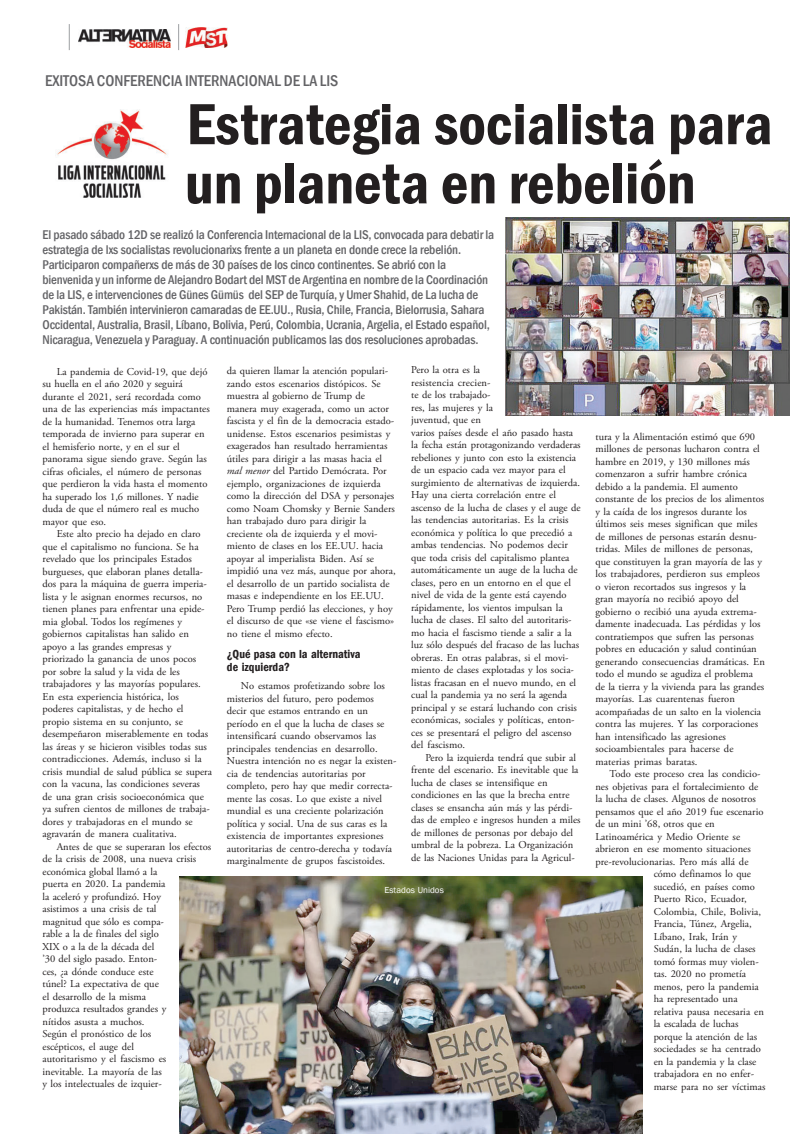
<style>
.page{position:relative;width:794px;height:1134px;background:#fff}
.page>*{position:absolute;margin:0;border:0;box-sizing:border-box;transform-origin:0 0}
.t1{font:60px/59.2px "Franklin Gothic Demi Cond";color:#231f20}
.t2{font:16px "Franklin Gothic Medium Cond";color:#636366}
.t3{font:13px/15px "Franklin Gothic Medium Cond";letter-spacing:-.01em;color:#636366}
.t4{font:12px/13px "Franklin Gothic Demi Cond";color:#231f20}
.t5{font:10.5px/12.5px "Adobe Garamond Pro";color:#231f20}
.t6{font:9px "Franklin Gothic";color:#fff}
.s1{font-style:italic}
</style>
<div class="page">
<svg style="left:69px;top:24px;width:1px;height:26px"></svg>
<img style="left:78px;top:29px;width:92px;height:19px">
<img style="left:185px;top:27px;width:43px;height:20px">
<svg style="left:178px;top:24px;width:1px;height:26px"></svg>
<img style="left:57px;top:109px;width:110px;height:89px">
<img style="left:506px;top:217px;width:283px;height:198px">
<img style="left:179px;top:877px;width:463px;height:257px">
<h2 class="t2" style="left:45px;top:74px;width:295px">EXITOSA CONFERENCIA INTERNACIONAL DE LA LIS</h2>
<h1 class="t1" style="left:185px;top:98px;width:589px">Estrategia socialista para un planeta en rebelión</h1>
<p class="t3" style="left:42px;top:228px;width:453px">El pasado sábado 12D se realizó la Conferencia Internacional de la LIS, convocada para debatir la estrategia de lxs socialistas revolucionarixs frente a un planeta en donde crece la rebelión.<br>Participaron compañerxs de más de 30 países de los cinco continentes. Se abrió con la bienvenida y un informe de Alejandro Bodart del MST de Argentina en nombre de la Coordinación de la LIS, e intervenciones de Günes Gümüs del SEP de Turquía, y Umer Shahid, de La lucha de Pakistán. También intervinieron camaradas de EE.UU., Rusia, Chile, Francia, Bielorrusia, Sahara Occidental, Australia, Brasil, Líbano, Bolivia, Perú, Colombia, Ucrania, Argelia, el Estado español, Nicaragua, Venezuela y Paraguay. A continuación publicamos las dos resoluciones aprobadas.</p>
<p class="t5" style="left:42px;top:365px;width:169px;text-indent:14px">La pandemia de Covid-19, que dejó su huella en el año 2020 y seguirá durante el 2021, será recordada como una de las experiencias más impactantes de la humanidad. Tenemos otra larga temporada de invierno para superar en el hemisferio norte, y en el sur el panorama sigue siendo grave. Según las cifras oficiales, el número de personas que perdieron la vida hasta el momento ha superado los 1,6 millones. Y nadie duda de que el número real es mucho mayor que eso.</p>
<p class="t5" style="left:43px;top:528px;width:171px;text-indent:14px">Este alto precio ha dejado en claro que el capitalismo no funciona. Se ha revelado que los principales Estados burgueses, que elaboran planes detalla&shy;dos para la máquina de guerra imperia&shy;lista y le asignan enormes recursos, no tienen planes para enfrentar una epide&shy;mia global. Todos los regímenes y gobiernos capitalistas han salido en apoyo a las grandes empresas y priorizado la ganancia de unos pocos por sobre la salud y la vida de les trabajadores y las mayorías populares.<br>En esta experiencia histórica, los poderes capitalistas, y de hecho el propio sistema en su conjunto, se desempeñaron miserablemente en todas las áreas y se hicieron visibles todas sus contradicciones. Además, incluso si la crisis mundial de salud pública se supera con la vacuna, las condiciones severas de una gran crisis socioeconómica que ya sufren cientos de millones de trabaja&shy;dores y trabajadoras en el mundo se agravarán de manera cualitativa.</p>
<p class="t5" style="left:43px;top:840px;width:170px;text-indent:14px">Antes de que se superaran los efectos de la crisis de 2008, una nueva crisis económica global llamó a la<br>puerta en 2020. La pandemia<br>la aceleró y profundizó. Hoy<br>asistimos a una crisis de tal<br>magnitud que sólo es compa-<br>rable a la de finales del siglo<br>XIX o a la de la década del<br>’30 del siglo pasado. Enton-<br>ces, ¿a dónde conduce este<br>túnel? La expectativa de que<br>el desarrollo de la misma<br>produzca resultados grandes y<br>nítidos asusta a muchos.<br>Según el pronóstico de los<br>escépticos, el auge del<br>autoritarismo y el fascismo es<br>inevitable. La mayoría de las<br>y los intelectuales de izquier-</p>
<p class="t5" style="left:227px;top:365px;width:170px">da quieren llamar la atención populari&shy;zando estos escenarios distópicos. Se muestra al gobierno de Trump de manera muy exagerada, como un actor fascista y el fin de la democracia estado&shy;unidense. Estos escenarios pesimistas y exagerados han resultado herramientas útiles para dirigir a las masas hacia el <span class="s1">mal menor</span> del Partido Demócrata. Por ejemplo, organizaciones de izquierda como la dirección del DSA y personajes como Noam Chomsky y Bernie Sanders han trabajado duro para dirigir la creciente ola de izquierda y el movi&shy;miento de clases en los EE.UU. hacia apoyar al imperialista Biden. Así se impidió una vez más, aunque por ahora, el desarrollo de un partido socialista de masas e independiente en los EE.UU.<br>Pero Trump perdió las elecciones, y hoy el discurso de que «se viene el fascismo» no tiene el mismo efecto.</p>
<p class="t4" style="left:227px;top:648px;width:135px">¿Qué pasa con la alternativa de izquierda?</p>
<p class="t5" style="left:227px;top:680px;width:171px;text-indent:14px">No estamos profetizando sobre los misterios del futuro, pero podemos decir que estamos entrando en un período en el que la lucha de clases se intensificará cuando observamos las principales tendencias en desarrollo.<br>Nuestra intención no es negar la existen&shy;cia de tendencias autoritarias por completo, pero hay que medir correcta&shy;mente las cosas. Lo que existe a nivel mundial es una creciente polarización política y social. Una de sus caras es la existencia de importantes expresiones autoritarias de centro-derecha y todavía marginalmente de grupos fascistoides.</p>
<p class="t5" style="left:411px;top:364px;width:171px">Pero la otra es la<br>resistencia crecien-<br>te de los trabajado-<br>res, las mujeres y la<br>juventud, que en<br>varios países desde el año pasado hasta la fecha están protagonizando verdaderas rebeliones y junto con esto la existencia de un espacio cada vez mayor para el surgimiento de alternativas de izquierda.<br>Hay una cierta correlación entre el ascenso de la lucha de clases y el auge de las tendencias autoritarias. Es la crisis económica y política lo que precedió a ambas tendencias. No podemos decir que toda crisis del capitalismo plantea automáticamente un auge de la lucha de clases, pero en un entorno en el que el nivel de vida de la gente está cayendo rápidamente, los vientos impulsan la lucha de clases. El salto del autoritaris&shy;mo hacia el fascismo tiende a salir a la luz sólo después del fracaso de las luchas obreras. En otras palabras, si el movi&shy;miento de clases explotadas y los socia&shy;listas fracasan en el nuevo mundo, en el cual la pandemia ya no será la agenda principal y se estará luchando con crisis económicas, sociales y políticas, enton&shy;ces se presentará el peligro del ascenso del fascismo.</p>
<p class="t5" style="left:411px;top:751px;width:171px;text-indent:14px">Pero la izquierda tendrá que subir al frente del escenario. Es inevitable que la lucha de clases se intensifique en condiciones en las que la brecha entre clases se ensancha aún más y las pérdi&shy;das de empleo e ingresos hunden a miles de millones de personas por debajo del umbral de la pobreza. La Organización de las Naciones Unidas para la Agricul-</p>
<p class="t6" style="left:384px;top:885px;width:61px">Estados Unidos</p>
<p class="t5" style="left:595px;top:430px;width:171px">tura y la Alimentación estimó que 690 millones de personas lucharon contra el hambre en 2019, y 130 millones más comenzaron a sufrir hambre crónica debido a la pandemia. El aumento constante de los precios de los alimentos y la caída de los ingresos durante los últimos seis meses significan que miles de millones de personas estarán desnu&shy;tridas. Miles de millones de personas, que constituyen la gran mayoría de las y los trabajadores, perdieron sus empleos o vieron recortados sus ingresos y la gran mayoría no recibió apoyo del gobierno o recibió una ayuda extrema&shy;damente inadecuada. Las pérdidas y los contratiempos que sufren las personas pobres en educación y salud continúan generando consecuencias dramáticas. En todo el mundo se agudiza el problema de la tierra y la vivienda para las grandes mayorías. Las cuarentenas fueron acompañadas de un salto en la violencia contra las mujeres. Y las corporaciones han intensificado las agresiones socioambientales para hacerse de materias primas baratas.</p>
<p class="t5" style="left:609px;top:768px;width:152px">Todo este proceso crea las condicio-</p>
<p class="t5" style="left:595px;top:780px;width:164px">nes objetivas para el fortalecimiento de</p>
<p class="t5" style="left:595px;top:793px;width:162px">la lucha de clases. Algunos de nosotros</p>
<p class="t5" style="left:595px;top:805px;width:170px">pensamos que el año 2019 fue escenario</p>
<p class="t5" style="left:595px;top:818px;width:121px">de un mini ’68, otros que en</p>
<p class="t5" style="left:595px;top:830px;width:146px">Latinoamérica y Medio Oriente se</p>
<p class="t5" style="left:595px;top:843px;width:157px">abrieron en ese momento situaciones</p>
<p class="t5" style="left:595px;top:855px;width:155px">pre-revolucionarias. Pero más allá de</p>
<p class="t5" style="left:653px;top:868px;width:99px">cómo definamos lo que</p>
<p class="t5" style="left:653px;top:880px;width:103px">sucedió, en países como</p>
<p class="t5" style="left:653px;top:893px;width:94px">Puerto Rico, Ecuador,</p>
<p class="t5" style="left:653px;top:905px;width:109px">Colombia, Chile, Bolivia,</p>
<p class="t5" style="left:653px;top:918px;width:100px">Francia, Túnez, Argelia,</p>
<p class="t5" style="left:653px;top:930px;width:85px">Líbano, Irak, Irán y</p>
<p class="t5" style="left:653px;top:943px;width:104px">Sudán, la lucha de clases</p>
<p class="t5" style="left:653px;top:955px;width:107px">tomó formas muy violen-</p>
<p class="t5" style="left:653px;top:968px;width:94px">tas. 2020 no prometía</p>
<p class="t5" style="left:653px;top:980px;width:107px">menos, pero la pandemia</p>
<p class="t5" style="left:653px;top:993px;width:86px">ha representado una</p>
<p class="t5" style="left:653px;top:1005px;width:112px">relativa pausa necesaria en</p>
<p class="t5" style="left:653px;top:1018px;width:86px">la escalada de luchas</p>
<p class="t5" style="left:653px;top:1030px;width:105px">porque la atención de las</p>
<p class="t5" style="left:653px;top:1043px;width:109px">sociedades se ha centrado</p>
<p class="t5" style="left:653px;top:1055px;width:104px">en la pandemia y la clase</p>
<p class="t5" style="left:653px;top:1068px;width:102px">trabajadora en no enfer-</p>
<p class="t5" style="left:653px;top:1080px;width:113px">marse para no ser víctimas</p>
</div>
